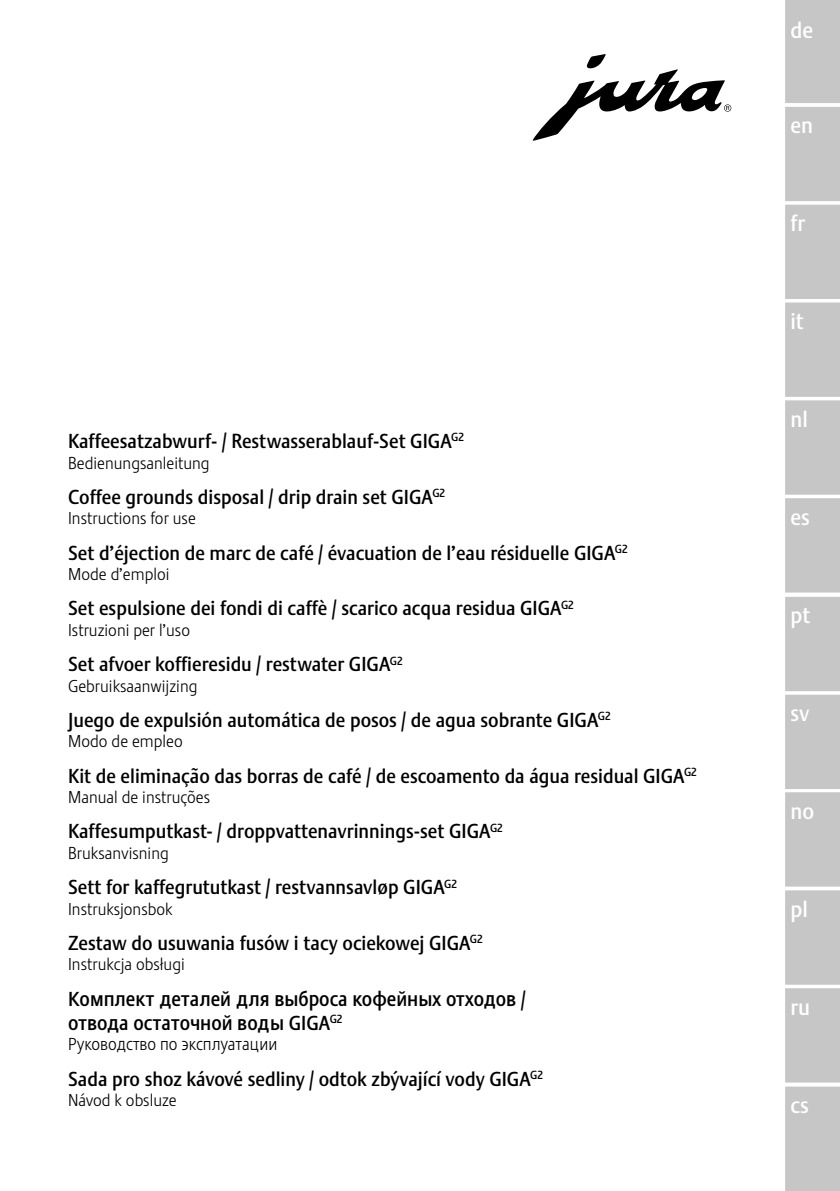
<style>
.page{position:relative;width:840px;height:1191px;background:#fff}
.page>*{position:absolute;margin:0;border:0;box-sizing:border-box;transform-origin:0 0}
.t1{font:22.4px "Stalemate Pro 2 J Medium";color:#fff}
.t2{font:20px/24px "Stalemate Pro 2 J Medium";color:#000}
.t3{font:17px "Stalemate Pro 2 J Light";color:#000}
</style>
<div class="page">
<div style="left:785px;top:0;width:54px;height:1191px;background:#c6c6c6"></div>
<svg style="left:532px;top:54px;width:198px;height:87px"></svg>
<p class="t2" style="left:68px;top:429px;width:397px">Kaffeesatzabwurf- / Restwasserablauf-Set GIGA<sup>G2</sup></p>
<p class="t3" style="left:68px;top:452px;width:143px">Bedienungsanleitung</p>
<p class="t2" style="left:68px;top:485px;width:378px">Coffee grounds disposal / drip drain set GIGA<sup>G2</sup></p>
<p class="t3" style="left:68px;top:508px;width:129px">Instructions for use</p>
<p class="t2" style="left:68px;top:541px;width:560px">Set d’éjection de marc de café / évacuation de l’eau résiduelle GIGA<sup>G2</sup></p>
<p class="t3" style="left:68px;top:564px;width:103px">Mode d’emploi</p>
<p class="t2" style="left:68px;top:596px;width:507px">Set espulsione dei fondi di caffè / scarico acqua residua GIGA<sup>G2</sup></p>
<p class="t3" style="left:68px;top:620px;width:123px">Istruzioni per l’uso</p>
<p class="t2" style="left:68px;top:652px;width:336px">Set afvoer koffieresidu / restwater GIGA<sup>G2</sup></p>
<p class="t3" style="left:68px;top:675px;width:131px">Gebruiksaanwijzing</p>
<p class="t2" style="left:68px;top:708px;width:543px">Juego de expulsión automática de posos / de agua sobrante GIGA<sup>G2</sup></p>
<p class="t3" style="left:68px;top:731px;width:116px">Modo de empleo</p>
<p class="t2" style="left:68px;top:764px;width:630px">Kit de eliminação das borras de café / de escoamento da água residual GIGA<sup>G2</sup></p>
<p class="t3" style="left:68px;top:787px;width:143px">Manual de instruções</p>
<p class="t2" style="left:68px;top:819px;width:436px">Kaffesumputkast- / droppvattenavrinnings-set GIGA<sup>G2</sup></p>
<p class="t3" style="left:68px;top:843px;width:102px">Bruksanvisning</p>
<p class="t2" style="left:68px;top:875px;width:390px">Sett for kaffegrututkast / restvannsavløp GIGA<sup>G2</sup></p>
<p class="t3" style="left:68px;top:898px;width:106px">Instruksjonsbok</p>
<p class="t2" style="left:68px;top:931px;width:416px">Zestaw do usuwania fusów i tacy ociekowej GIGA<sup>G2</sup></p>
<p class="t3" style="left:68px;top:954px;width:118px">Instrukcja obsługi</p>
<p class="t2" style="left:68px;top:987px;width:459px">Комплект деталей для выброса кофейных отходов / отвода остаточной воды GIGA<sup>G2</sup></p>
<p class="t3" style="left:68px;top:1034px;width:211px">Руководство по эксплуатации</p>
<p class="t2" style="left:68px;top:1066px;width:476px">Sada pro shoz kávové sedliny / odtok zbývající vody GIGA<sup>G2</sup></p>
<p class="t3" style="left:68px;top:1090px;width:110px">Návod k obsluze</p>
<p class="t1" style="left:790px;top:17px;width:24px">de</p>
<p class="t1" style="left:790px;top:112px;width:24px">en</p>
<p class="t1" style="left:790px;top:210px;width:16px">fr</p>
<p class="t1" style="left:790px;top:308px;width:15px">it</p>
<p class="t1" style="left:790px;top:405px;width:19px">nl</p>
<p class="t1" style="left:790px;top:503px;width:21px">es</p>
<p class="t1" style="left:790px;top:602px;width:21px">pt</p>
<p class="t1" style="left:790px;top:700px;width:21px">sv</p>
<p class="t1" style="left:790px;top:797px;width:25px">no</p>
<p class="t1" style="left:790px;top:895px;width:19px">pl</p>
<p class="t1" style="left:790px;top:993px;width:21px">ru</p>
<p class="t1" style="left:790px;top:1091px;width:20px">cs</p>
</div>
